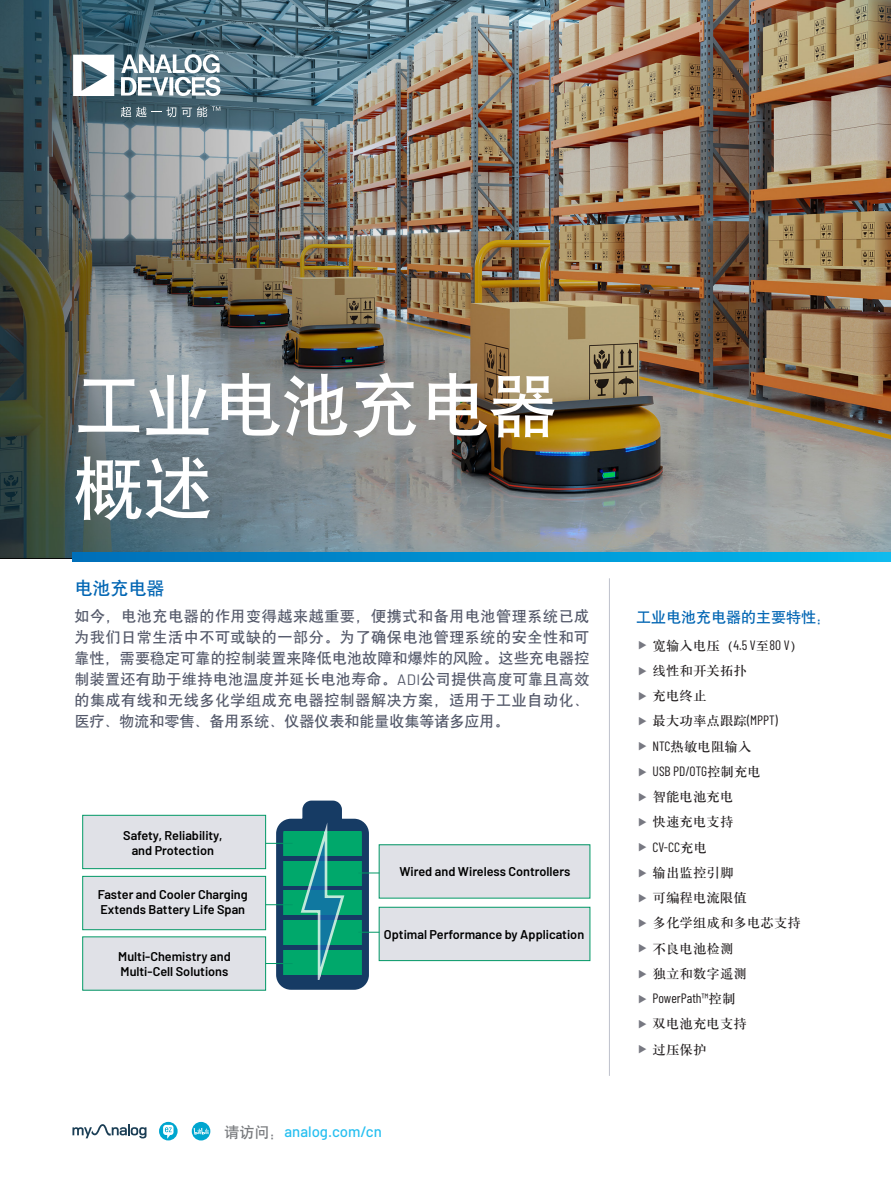
<style>
.page{position:relative;width:891px;height:1188px;background:#fff}
.page>*{position:absolute;margin:0;border:0;box-sizing:border-box;transform-origin:0 0}
.t1{font:69px/82.8px "HY Zhong Hei S";color:#fff}
.t2{font:18px "HY Zhong Hei S";color:#0065b3}
.t3{font:15px/21px "HY Zhong Hei S";color:#54596a;text-align:justify}
.t4{font:500 15px "Barlow";color:#26bff0}
.t5{font:15px "HY Zhong Hei S";color:#0065b3}
.t6{font:13.5px "HY Zhong Song S";color:#231f20}
.t7{font:13.5px "Barlow Condensed";color:#231f20}
.t8{font:600 12.75px/15.1px "Barlow";color:#000}
.s1{font-family:"Barlow"}
.s2{font-family:"Barlow Condensed"}
.s3{font-family:"HY Zhong Song S"}
.s4{font-family:"HY Zhong Hei S";font-weight:400;color:#76787b}
</style>
<div class="page">
<img style="left:0;top:0;width:891px;height:558px">
<hr style="left:609px;top:578px;width:1px;height:498px;background:#bec1cc">
<svg style="left:73px;top:552px;width:818px;height:9px;background:#0093d2"></svg>
<div style="left:83px;top:815px;width:183px;height:54px;background:#e0e1e7"></div>
<div style="left:82px;top:815px;width:184px;height:54px;border:1px solid #029966"></div>
<div style="left:83px;top:876px;width:183px;height:54px;background:#e0e1e7"></div>
<div style="left:82px;top:876px;width:184px;height:54px;border:1px solid #029966"></div>
<div style="left:83px;top:937px;width:183px;height:53px;background:#e0e1e7"></div>
<div style="left:379px;top:845px;width:211px;height:53px;background:#e0e1e7"></div>
<div style="left:379px;top:907px;width:211px;height:54px;background:#e0e1e7"></div>
<div style="left:379px;top:907px;width:211px;height:54px;border:1px solid #029966"></div>
<svg style="left:266px;top:800px;width:113px;height:191px"></svg>
<svg style="left:159px;top:1122px;width:19px;height:18px"></svg>
<svg style="left:192px;top:1122px;width:18px;height:19px"></svg>
<svg style="left:72px;top:1124px;width:74px;height:14px"></svg>
<svg style="left:73px;top:54px;width:148px;height:42px"></svg>
<svg style="left:121px;top:107px;width:55px;height:10px"></svg>
<svg style="left:182px;top:106px;width:38px;height:11px"></svg>
<p class="t1" style="left:74px;top:367px;width:484px">工业电池充电器概述</p>
<p class="t2" style="left:74px;top:578px;width:91px">电池充电器</p>
<p class="t3" style="left:74px;top:606px;width:516px">如今，电池充电器的作用变得越来越重要，便携式和备用电池管理系统已成为我们日常生活中不可或缺的一部分。为了确保电池管理系统的安全性和可靠性，需要稳定可靠的控制装置来降低电池故障和爆炸的风险。这些充电器控制装置还有助于维持电池温度并延长电池寿命。<span class="s1">ADI</span>公司提供高度可靠且高效的集成有线和无线多化学组成充电器控制器解决方案，适用于工业自动化、医疗、物流和零售、备用系统、仪器仪表和能量收集等诸多应用。</p>
<p class="t5" style="left:636px;top:608px;width:196px">工业电池充电器的主要特性：</p>
<p class="t6" style="left:653px;top:639px;width:152px">宽输入电压（<span class="s2">4.5 V</span>至<span class="s2">80 V</span>）</p>
<p class="t6" style="left:653px;top:664px;width:96px">线性和开关拓扑</p>
<p class="t6" style="left:653px;top:689px;width:55px">充电终止</p>
<p class="t6" style="left:653px;top:714px;width:127px">最大功率点跟踪<span class="s2">(MPPT)</span></p>
<p class="t6" style="left:653px;top:740px;width:100px"><span class="s2">NTC</span>热敏电阻输入</p>
<p class="t7" style="left:653px;top:761px;width:110px">USB PD/OTG<span class="s3">控制充电</span></p>
<p class="t6" style="left:653px;top:790px;width:82px">智能电池充电</p>
<p class="t6" style="left:653px;top:815px;width:82px">快速充电支持</p>
<p class="t7" style="left:653px;top:837px;width:56px">CV-CC<span class="s3">充电</span></p>
<p class="t6" style="left:653px;top:866px;width:82px">输出监控引脚</p>
<p class="t6" style="left:653px;top:891px;width:96px">可编程电流限值</p>
<p class="t6" style="left:653px;top:916px;width:150px">多化学组成和多电芯支持</p>
<p class="t6" style="left:653px;top:942px;width:82px">不良电池检测</p>
<p class="t6" style="left:653px;top:967px;width:96px">独立和数字遥测</p>
<p class="t7" style="left:653px;top:989px;width:85px">PowerPath™<span class="s3">控制</span></p>
<p class="t6" style="left:653px;top:1017px;width:96px">双电池充电支持</p>
<p class="t6" style="left:653px;top:1043px;width:55px">过压保护</p>
<p class="t8" style="left:123px;top:827px;width:101px;text-align:center">Safety, Reliability, and Protection</p>
<p class="t8" style="left:399px;top:863px;width:173px">Wired and Wireless Controllers</p>
<p class="t8" style="left:98px;top:886px;width:152px">Faster and Cooler Charging<br>Extends Battery Life Span</p>
<p class="t8" style="left:118px;top:948px;width:114px">Multi-Chemistry and<br>Multi-Cell Solutions</p>
<p class="t8" style="left:384px;top:926px;width:202px">Optimal Performance by Application</p>
<p class="t4" style="left:225px;top:1121px;width:159px"><span class="s4">请访问：</span>analog.com/cn</p>
</div>
